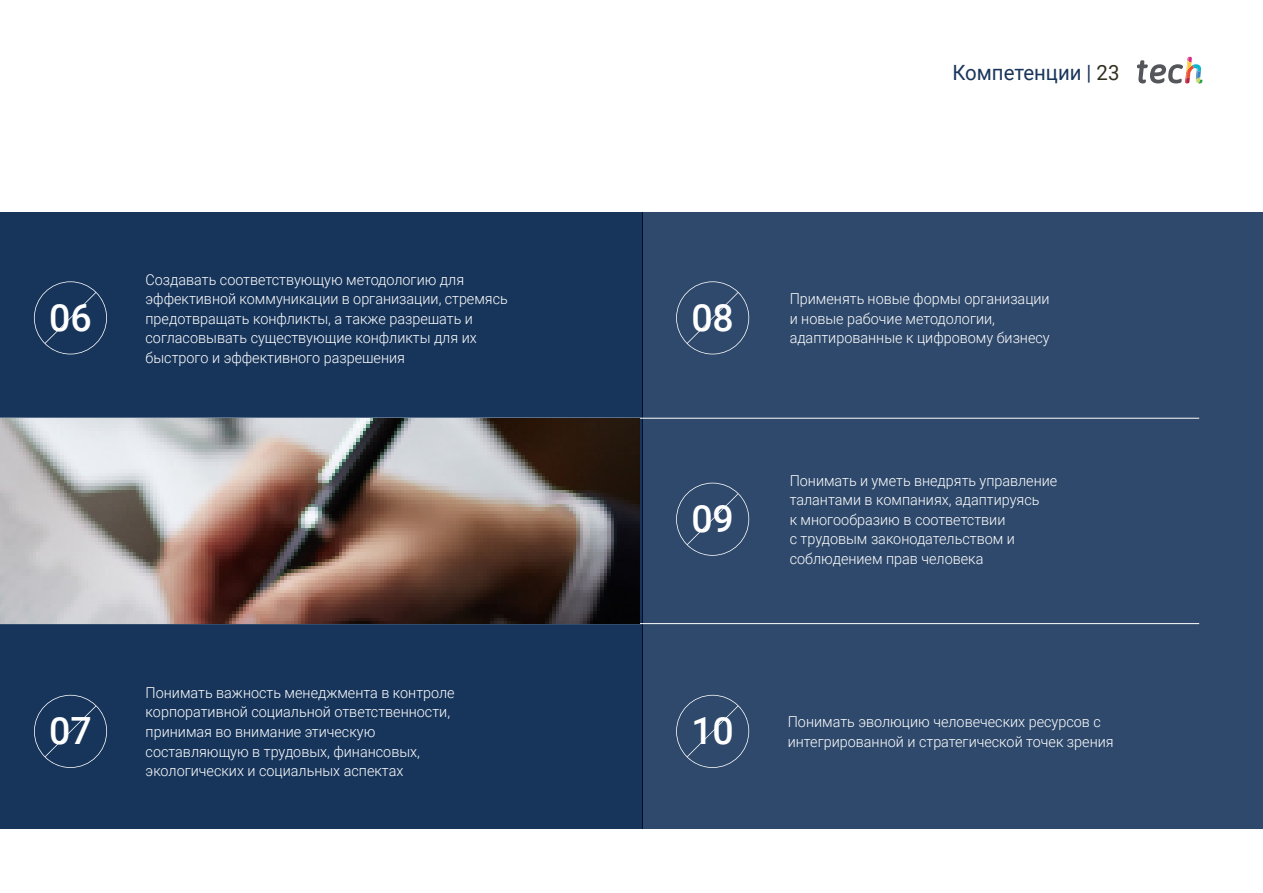
<style>
.page{position:relative;width:1263px;height:893px;background:#fff}
.page>*{position:absolute;margin:0;border:0;box-sizing:border-box;transform-origin:0 0}
.t1{font:500 37.5px "Roboto";color:#fff}
.t2{font:21px "Roboto";color:#1a355c}
.t3{font:300 15px/19.5px "Roboto";color:#fff;scale:.96 1}
.s1{color:#312e20}
</style>
<div class="page">
<svg style="left:1137px;top:57px;width:65px;height:27px"></svg>
<div style="left:0;top:213px;width:642px;height:616px;background:#17355b"></div>
<div style="left:642px;top:213px;width:621px;height:616px;background:#2e496b"></div>
<svg style="left:676px;top:695px;width:73px;height:73px"></svg>
<hr style="left:0;top:418px;width:1199px;height:1px;background:#fff">
<hr style="left:0;top:623px;width:1199px;height:1px;background:#fff">
<svg style="left:34px;top:695px;width:73px;height:73px"></svg>
<svg style="left:676px;top:483px;width:73px;height:73px"></svg>
<svg style="left:676px;top:281px;width:73px;height:73px"></svg>
<svg style="left:34px;top:281px;width:73px;height:73px"></svg>
<img style="left:0;top:418px;width:640px;height:206px">
<h2 class="t2" style="left:952px;top:57px;width:169px">Компетенции | <span class="s1">23</span></h2>
<p class="t3" style="left:146px;top:269px;width:379px">Создавать соответствующую методологию для эффективной коммуникации в организации, стремясь предотвращать конфликты, а также разрешать и согласовывать существующие конфликты для их быстрого и эффективного разрешения</p>
<h1 class="t1" style="left:49px;top:291px;width:44px">06</h1>
<h1 class="t1" style="left:691px;top:291px;width:44px">08</h1>
<h1 class="t1" style="left:49px;top:704px;width:44px">07</h1>
<p class="t3" style="left:146px;top:682px;width:323px">Понимать важность менеджмента в контроле корпоративной социальной ответственности, принимая во внимание этическую составляющую в трудовых, финансовых, экологических и социальных аспектах</p>
<h1 class="t1" style="left:691px;top:492px;width:44px">09</h1>
<h1 class="t1" style="left:691px;top:704px;width:44px">10</h1>
<p class="t3" style="left:790px;top:288px;width:272px">Применять новые формы организации и новые рабочие методологии, адаптированные к цифровому бизнесу</p>
<p class="t3" style="left:790px;top:470px;width:280px">Понимать и уметь внедрять управление талантами в компаниях, адаптируясь<br>к многообразию в соответствии<br>с трудовым законодательством и соблюдением прав человека</p>
<p class="t3" style="left:788px;top:712px;width:341px">Понимать эволюцию человеческих ресурсов с интегрированной и стратегической точек зрения</p>
</div>
